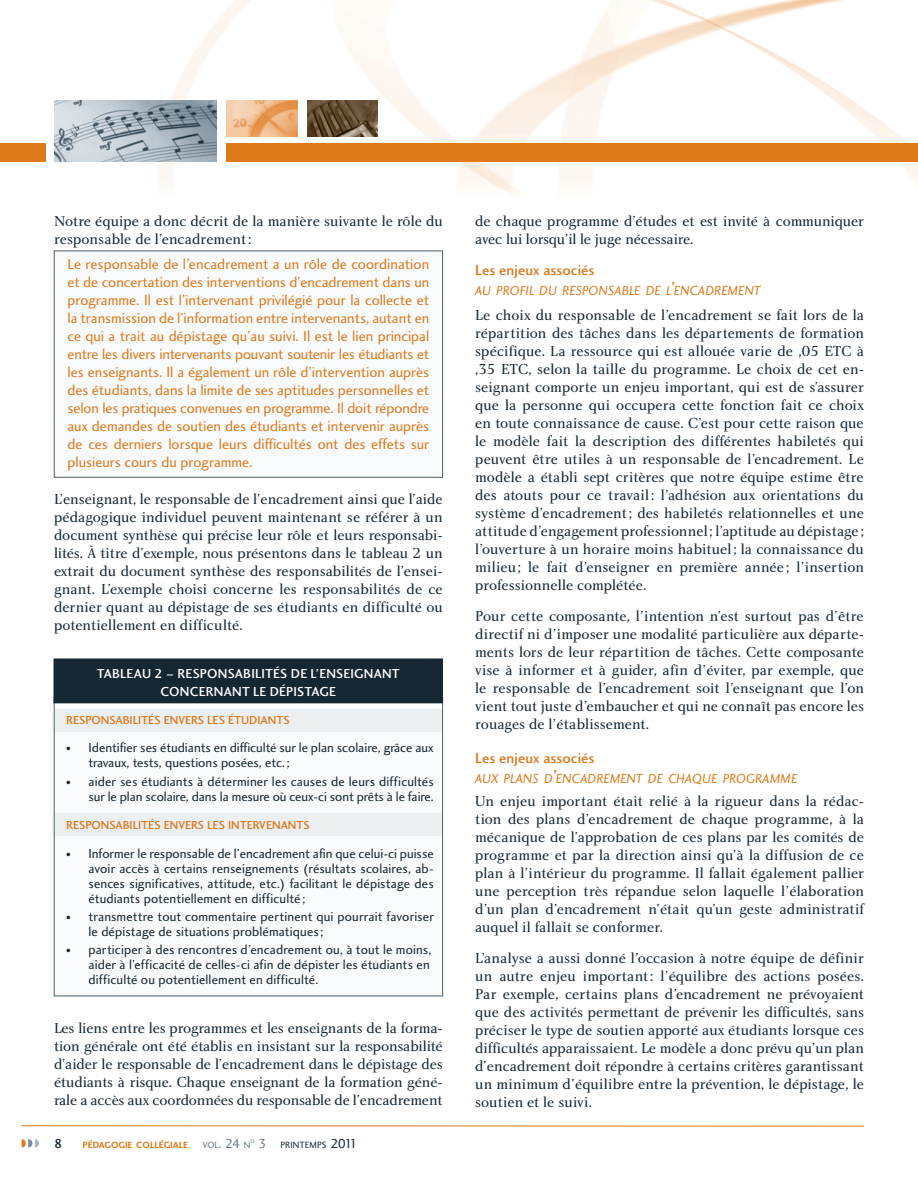
<style>
.page{position:relative;width:918px;height:1188px;background:#fff}
.page>*{position:absolute;margin:0;border:0;box-sizing:border-box;transform-origin:0 0}
.t1{font:15px/18px "Charlotte Book Plain";letter-spacing:-.005em;color:#142733;text-align:justify}
.t2{font:15px/18px "Charlotte Sans Book Plain";color:#de791c;text-align:justify}
.t3{font:15px "Charlotte Sans Medium Plain";letter-spacing:.005em;color:#de791c}
.t4{font:13.65px "Charlotte Sans Book Italic Plain";letter-spacing:-.005em;color:#de791c}
.t5{font:13.5px/15px "Charlotte Sans Book Plain";letter-spacing:.005em;color:#142733}
.t6{font:13.5px/18px "Charlotte Sans Medium Plain";letter-spacing:.015em;color:#fff;text-align:center}
.t7{font:13.5px "Charlotte Sans Medium Plain";color:#142733}
.t8{font:12px "Charlotte Sans Medium Plain";color:#de791c}
.t9{font:9.45px "Charlotte Sans Bold Plain";color:#de791c}
.t10{font:9.45px "Charlotte Sans Book Plain";color:#142733}
.t11{font:9.45px "Charlotte Sans Book Plain";color:#687a88}
.t12{font:5.55px "Charlotte Sans Book Plain";color:#687a88}
.s1{font-size:10.5px}
.s2{font-size:13.5px}
.s3{font-size:13.5px;color:#687a88}
.s4{font-size:19.5px}
</style>
<div class="page">
<img style="left:0;top:0;width:918px;height:195px">
<div style="left:54px;top:713px;width:388px;height:283px;background:#f9fafb"></div>
<div style="left:54px;top:709px;width:389px;height:23px;background:#ebeff2"></div>
<div style="left:54px;top:251px;width:389px;height:226px;background:#f9fafb"></div>
<div style="left:54px;top:251px;width:389px;height:226px;border:1px solid #4c5f6c"></div>
<div style="left:54px;top:813px;width:389px;height:23px;background:#ebeff2"></div>
<hr style="left:22px;top:1125px;width:842px;height:2px;background:#de791c">
<div style="left:227px;top:144px;width:691px;height:18px;background:#de791c"></div>
<div style="left:0;top:144px;width:46px;height:18px;background:#de791c"></div>
<svg style="left:22px;top:1139px;width:17px;height:9px"></svg>
<img style="left:55px;top:101px;width:162px;height:61px">
<img style="left:307px;top:101px;width:71px;height:36px">
<img style="left:227px;top:101px;width:70px;height:36px">
<div style="left:54px;top:659px;width:389px;height:44px;background:#142733"></div>
<p class="t1" style="left:54px;top:213px;width:390px">Notre équipe a donc décrit de la manière suivante le rôle du responsable de l’encadrement :</p>
<p class="t2" style="left:68px;top:256px;width:363px">Le responsable de l’encadrement a un rôle de coordination et de concertation des interventions d’encadrement dans un programme. Il est l’intervenant privilégié pour la collecte et la transmission de l’information entre intervenants, autant en ce qui a trait au dépistage qu’au suivi. Il est le lien principal entre les divers intervenants pouvant soutenir les étudiants et les enseignants. Il a également un rôle d’intervention auprès des étudiants, dans la limite de ses aptitudes personnelles et selon les pratiques convenues en programme. Il doit répondre aux demandes de soutien des étudiants et intervenir auprès de ces derniers lorsque leurs difficultés ont des effets sur plusieurs cours du programme.</p>
<p class="t1" style="left:54px;top:492px;width:390px">L’enseignant, le responsable de l’encadrement ainsi que l’aide pédagogique individuel peuvent maintenant se référer à un document synthèse qui précise leur rôle et leurs responsabi&shy;lités. À titre d’exemple, nous présentons dans le tableau 2 un extrait du document synthèse des responsabilités de l’ensei&shy;gnant. L’exemple choisi concerne les responsabilités de ce dernier quant au dépistage de ses étudiants en difficulté ou potentiellement en difficulté.</p>
<p class="t6" style="left:97px;top:666px;width:305px">TABLEAU 2 – RESPONSABILITÉS DE L’ENSEIGNANT<br>CONCERNANT LE DÉPISTAGE</p>
<p class="t8" style="left:66px;top:715px;width:225px">RESPONSABILITÉS ENVERS LES ÉTUDIANTS</p>
<p class="t5" style="left:88px;top:742px;width:347px;text-indent:-22px"><span class="s1">•</span> Identifier ses étudiants en difficulté sur le plan scolaire, grâce aux travaux, tests, questions posées, etc. ;</p>
<p class="t5" style="left:66px;top:775px;width:369px;text-align:right"><span class="s1">•</span> aider ses étudiants à déterminer les causes de leurs difficultés sur le plan scolaire, dans la mesure où ceux-ci sont prêts à le faire.</p>
<p class="t8" style="left:66px;top:820px;width:245px">RESPONSABILITÉS ENVERS LES INTERVENANTS</p>
<p class="t5" style="left:88px;top:847px;width:347px;text-align:justify;text-indent:-22px"><span class="s1">•</span> Informer le responsable de l’encadrement afin que celui-ci puisse avoir accès à certains renseignements (résultats scolaires, ab&shy;sences significatives, attitude, etc.) facilitant le dépistage des étudiants potentiellement en difficulté ;</p>
<p class="t5" style="left:88px;top:910px;width:347px;text-indent:-22px"><span class="s1">•</span> transmettre tout commentaire pertinent qui pourrait favoriser le dépistage de situations problématiques ;</p>
<p class="t5" style="left:88px;top:943px;width:345px;text-indent:-22px"><span class="s1">•</span> participer à des rencontres d’encadrement ou, à tout le moins, aider à l’efficacité de celles-ci afin de dépister les étudiants en difficulté ou potentiellement en difficulté.</p>
<p class="t1" style="left:54px;top:1021px;width:390px">Les liens entre les programmes et les enseignants de la forma&shy;tion générale ont été établis en insistant sur la responsabilité d’aider le responsable de l’encadrement dans le dépistage des étudiants à risque. Chaque enseignant de la formation géné&shy;rale a accès aux coordonnées du responsable de l’encadrement</p>
<p class="t7" style="left:54px;top:1138px;width:10px">8</p>
<p class="t9" style="left:82px;top:1141px;width:107px">PÉDAGOGIE COLLÉGIALE</p>
<p class="t11" style="left:202px;top:1141px;width:49px">VOL<span class="s2">. 24</span> N</p>
<p class="t12" style="left:250px;top:1139px;width:6px">O</p>
<p class="t10" style="left:258px;top:1141px;width:101px"><span class="s3">3</span> PRINTEMPS <span class="s2">2011</span></p>
<p class="t1" style="left:475px;top:213px;width:390px">de chaque programme d’études et est invité à communiquer avec lui lorsqu’il le juge nécessaire.</p>
<p class="t3" style="left:475px;top:265px;width:121px">Les enjeux associés</p>
<p class="t4" style="left:475px;top:285px;width:287px">AU PROFIL DU RESPONSABLE DE L<span class="s4">’</span>ENCADREMENT</p>
<p class="t1" style="left:475px;top:307px;width:390px">Le choix du responsable de l’encadrement se fait lors de la répartition des tâches dans les départements de formation spécifique. La ressource qui est allouée varie de ,05 ETC à ,35 ETC, selon la taille du programme. Le choix de cet en&shy;seignant comporte un enjeu important, qui est de s’assurer que la personne qui occupera cette fonction fait ce choix en toute connaissance de cause. C’est pour cette raison que le modèle fait la description des différentes habiletés qui peuvent être utiles à un responsable de l’encadrement. Le modèle a établi sept critères que notre équipe estime être des atouts pour ce travail : l’adhésion aux orientations du système d’encadrement ; des habiletés relationnelles et une attitude d’engagement professionnel ; l’aptitude au dépistage ; l’ouverture à un horaire moins habituel ; la connaissance du milieu ; le fait d’enseigner en première année ; l’insertion professionnelle complétée.</p>
<p class="t1" style="left:475px;top:609px;width:390px">Pour cette composante, l’intention n’est surtout pas d’être directif ni d’imposer une modalité particulière aux départe&shy;ments lors de leur répartition de tâches. Cette composante vise à informer et à guider, afin d’éviter, par exemple, que le responsable de l’encadrement soit l’enseignant que l’on vient tout juste d’embaucher et qui ne connaît pas encore les rouages de l’établissement.</p>
<p class="t3" style="left:475px;top:752px;width:121px">Les enjeux associés</p>
<p class="t4" style="left:475px;top:773px;width:324px">AUX PLANS D<span class="s4">’</span>ENCADREMENT DE CHAQUE PROGRAMME</p>
<p class="t1" style="left:475px;top:793px;width:390px">Un enjeu important était relié à la rigueur dans la rédac&shy;tion des plans d’encadrement de chaque programme, à la mécanique de l’approbation de ces plans par les comités de programme et par la direction ainsi qu’à la diffusion de ce plan à l’intérieur du programme. Il fallait également pallier une perception très répandue selon laquelle l’élaboration d’un plan d’encadrement n’était qu’un geste administratif auquel il fallait se conformer.</p>
<p class="t1" style="left:475px;top:951px;width:390px">L’analyse a aussi donné l’occasion à notre équipe de définir un autre enjeu important : l’équilibre des actions posées.<br>Par exemple, certains plans d’encadrement ne prévoyaient que des activités permettant de prévenir les difficultés, sans préciser le type de soutien apporté aux étudiants lorsque ces difficultés apparaissaient. Le modèle a donc prévu qu’un plan d’encadrement doit répondre à certains critères garantissant un minimum d’équilibre entre la prévention, le dépistage, le soutien et le suivi.</p>
</div>
